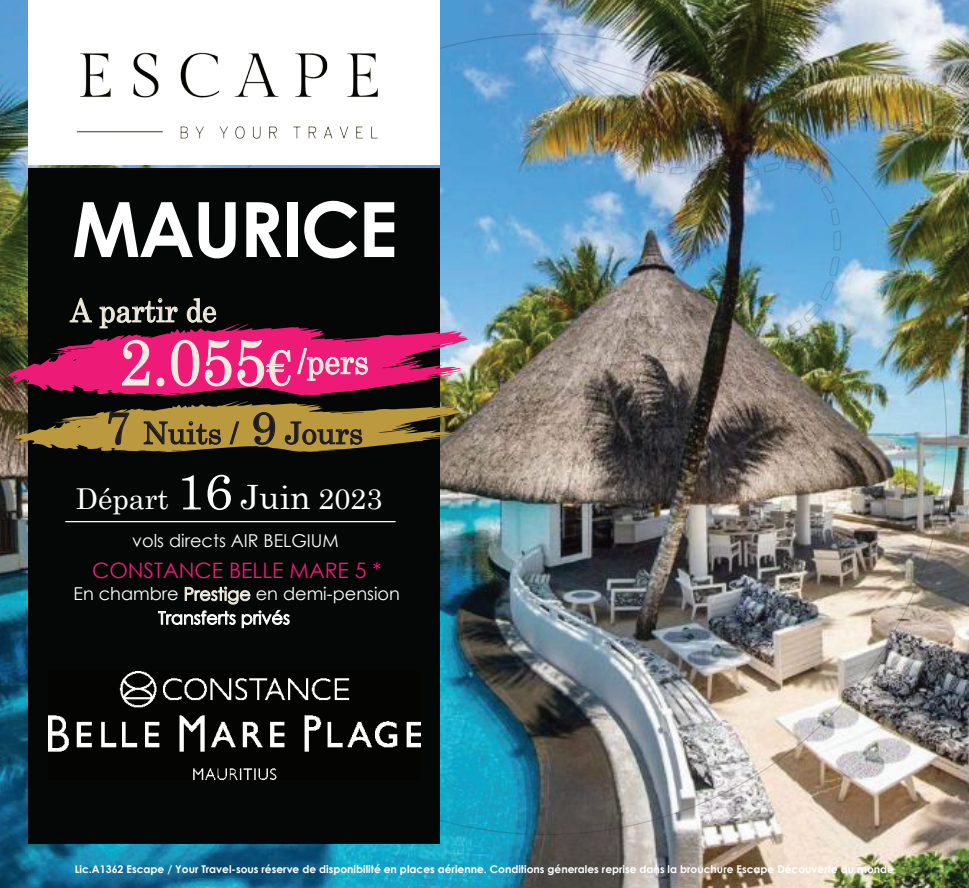
<style>
.page{position:relative;width:969px;height:888px;background:#fff}
.page>*{position:absolute;margin:0;border:0;box-sizing:border-box;transform-origin:0 0}
.t1{font:700 76.25px "Century Gothic";letter-spacing:-.03em;color:#fff}
.t2{font:64.88px "Century";color:#f0ebdf;scale:.9 1}
.t3{font:34.75px "Century";color:#f0ebdf;scale:.9 1}
.t4{font:31.88px "Century";color:#f0ebdf;scale:.9 1}
.t5{font:30.38px "Century";color:#1e1c1d}
.t6{font:28.75px "Century";color:#fff}
.t7{font:21.25px "Century Gothic";color:#ed1b77}
.t8{font:17.75px/23.8px "Century Gothic";color:#fff}
.t9{font:700 10.62px "Century Gothic";color:#fff}
.s1{font-size:50.25px}
.s2{font-size:45.25px}
.s3{font-size:33.5px}
</style>
<div class="page">
<img style="left:0;top:0;width:969px;height:887px">
<img style="left:541px;top:45px;width:300px;height:305px">
<div style="left:28px;top:168px;width:412px;height:675px;background:#050706"></div>
<div style="left:28px;top:2px;width:412px;height:163px;background:#fff"></div>
<img style="left:57px;top:0;width:367px;height:168px">
<hr style="left:65px;top:521px;width:330px;height:1px;background:#fff">
<svg style="left:7px;top:298px;width:462px;height:154px"></svg>
<svg style="left:185px;top:586px;width:65px;height:18px"></svg>
<svg style="left:158px;top:610px;width:78px;height:14px"></svg>
<svg style="left:242px;top:610px;width:48px;height:18px"></svg>
<img style="left:49px;top:671px;width:371px;height:107px">
<h1 class="t1" style="left:72px;top:194px;width:327px">MAURICE</h1>
<h3 class="t4" style="left:70px;top:298px;width:164px">A partir de</h3>
<h2 class="t2" style="left:120px;top:337px;width:193px">2.055<span class="s1">€</span></h2>
<h3 class="t3" style="left:298px;top:348px;width:80px">/pers</h3>
<h3 class="t5" style="left:105px;top:421px;width:259px"><span class="s2">7</span> Nuits / <span class="s2">9</span> Jours</h3>
<h3 class="t6" style="left:76px;top:488px;width:308px">Départ <span class="s1">16</span> <span class="s3">Juin</span> 2023</h3>
<h3 class="t8" style="left:132px;top:530px;width:208px">vols directs AIR BELGIUM</h3>
<h3 class="t7" style="left:92px;top:561px;width:291px">CONSTANCE BELLE MARE 5 *</h3>
<h3 class="t8" style="left:158px;top:583px;width:243px;text-indent:-85px">En chambre Prestige en demi-pension<br>Transferts privés</h3>
<p class="t9" style="left:75px;top:863px;width:821px">Lic.A1362 Escape / Your Travel-sous réserve de disponibilité en places aérienne. Conditions génerales reprise dans la brouchure Escape Découverte du monde</p>
</div>
